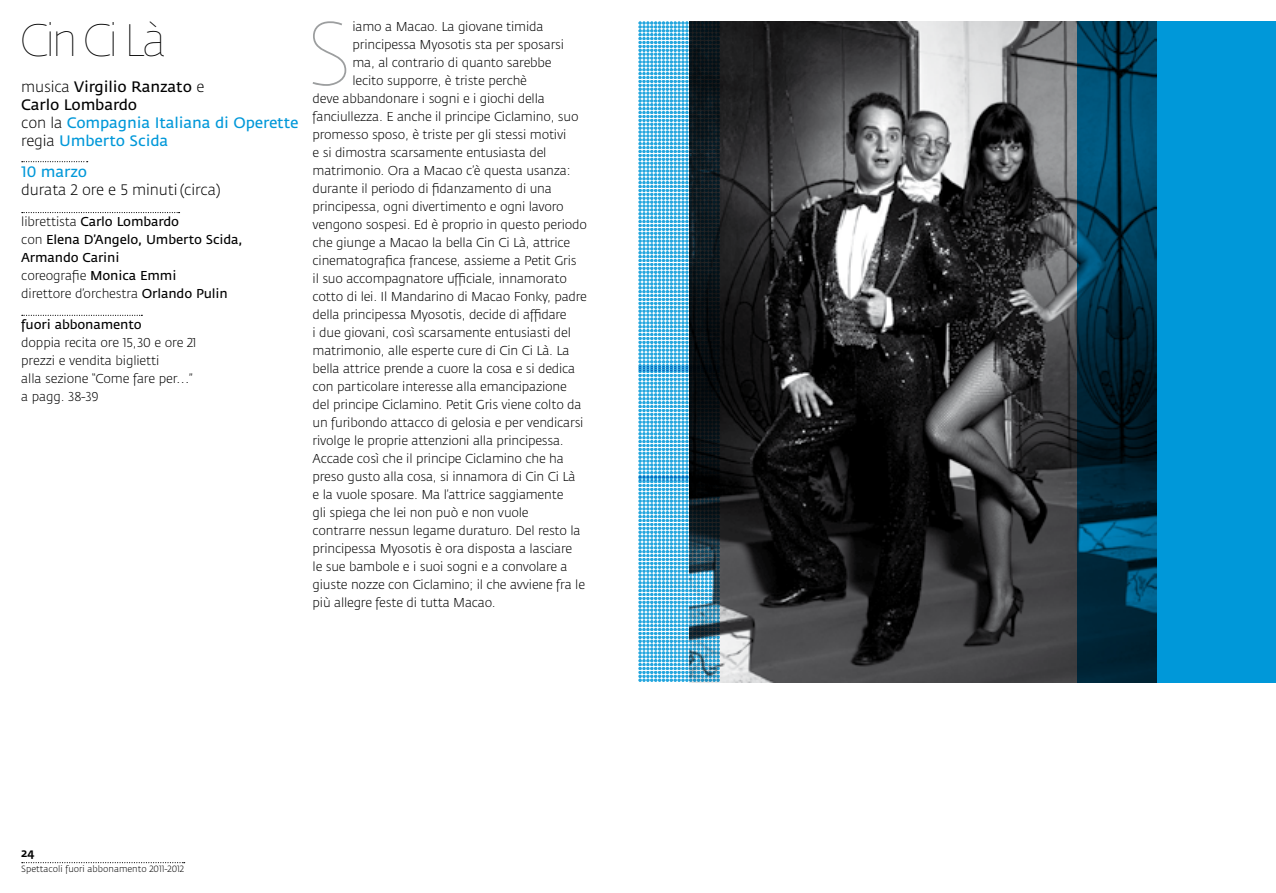
<style>
.page{position:relative;width:1276px;height:893px;background:#fff}
.page>*{position:absolute;margin:0;border:0;box-sizing:border-box;transform-origin:0 0}
.t1{font:89.1px "Fe Sa Dis Hairline";color:#9c9e9f}
.t2{font:45px "Fe Sa Dis Hairline";color:#000}
.t3{font:15px/18px "Fedra Sans";letter-spacing:-.01em;color:#0098d9}
.t4{font:300 15px "Fedra Sans";letter-spacing:-.01em;color:#000}
.t5{font:300 12.75px/18px "Fedra Sans";letter-spacing:-.015em;color:#000}
.t6{font:12.75px/18px "Fedra Sans";letter-spacing:-.01em;color:#000}
.t7{font:12px "Fedra Sans Medium SC";color:#000}
.t8{font:300 9px "Fedra Sans";color:#000}
.s1{font-weight:300;color:#000}
.s2{color:#000}
.s3{font-weight:300}
</style>
<div class="page">
<svg style="left:22px;top:862px;width:163px;height:1px"></svg>
<svg style="left:22px;top:161px;width:66px;height:1px"></svg>
<svg style="left:22px;top:212px;width:158px;height:1px"></svg>
<svg style="left:22px;top:315px;width:120px;height:1px"></svg>
<img style="left:720px;top:21px;width:357px;height:661px">
<svg style="left:1077px;top:21px;width:199px;height:661px;fill:#0098d9"></svg>
<svg style="left:638px;top:21px;width:82px;height:661px"></svg>
<h2 class="t2" style="left:21px;top:16px;width:145px">Cin Ci Là</h2>
<p class="t3" style="left:21px;top:79px;width:279px"><span class="s1">musica</span> <span class="s2">Virgilio Ranzato</span> <span class="s1">e<br></span><span class="s2">Carlo Lombardo<br></span><span class="s1">con la</span> Compagnia Italiana di Operette <span class="s1">regia</span> Umberto Scida</p>
<p class="t3" style="left:21px;top:163px;width:67px">10 marzo</p>
<p class="t4" style="left:21px;top:182px;width:201px">durata 2 ore e 5 minuti (circa)</p>
<p class="t6" style="left:21px;top:213px;width:223px"><span class="s3">librettista</span> Carlo Lombardo<br><span class="s3">con</span> Elena D’Angelo, Umberto Scida,<br>Armando Carini<br><span class="s3">coreografie</span> Monica Emmi<br><span class="s3">direttore d’orchestra</span> Orlando Pulin</p>
<p class="t6" style="left:21px;top:316px;width:122px">fuori abbonamento</p>
<p class="t5" style="left:21px;top:334px;width:177px">doppia recita ore 15,30 e ore 21 prezzi e vendita biglietti<br>alla sezione “Come fare per…” a pagg. 38-39</p>
<h1 class="t1" style="left:310px;top:4px;width:41px">S</h1>
<p class="t5" style="left:352px;top:18px;width:192px">iamo a Macao. La giovane timida</p>
<p class="t5" style="left:352px;top:36px;width:213px">principessa Myosotis sta per sposarsi</p>
<p class="t5" style="left:352px;top:54px;width:201px">ma, al contrario di quanto sarebbe</p>
<p class="t5" style="left:352px;top:72px;width:176px">lecito supporre, è triste perchè</p>
<p class="t5" style="left:313px;top:90px;width:234px">deve abbandonare i sogni e i giochi della</p>
<p class="t5" style="left:313px;top:108px;width:267px">fanciullezza. E anche il principe Ciclamino, suo</p>
<p class="t5" style="left:313px;top:126px;width:255px">promesso sposo, è triste per gli stessi motivi</p>
<p class="t5" style="left:313px;top:144px;width:235px">e si dimostra scarsamente entusiasta del</p>
<p class="t5" style="left:313px;top:162px;width:259px">matrimonio. Ora a Macao c’è questa usanza:</p>
<p class="t5" style="left:313px;top:180px;width:241px">durante il periodo di fidanzamento di una</p>
<p class="t5" style="left:313px;top:198px;width:253px">principessa, ogni divertimento e ogni lavoro</p>
<p class="t5" style="left:313px;top:216px;width:276px">vengono sospesi. Ed è proprio in questo periodo</p>
<p class="t5" style="left:313px;top:234px;width:259px">che giunge a Macao la bella Cin Ci Là, attrice</p>
<p class="t5" style="left:313px;top:252px;width:265px">cinematografica francese, assieme a Petit Gris</p>
<p class="t5" style="left:313px;top:270px;width:256px">il suo accompagnatore ufficiale, innamorato</p>
<p class="t5" style="left:313px;top:288px;width:276px">cotto di lei. Il Mandarino di Macao Fonky, padre</p>
<p class="t5" style="left:313px;top:306px;width:256px">della principessa Myosotis, decide di affidare</p>
<p class="t5" style="left:313px;top:324px;width:260px">i due giovani, così scarsamente entusiasti del</p>
<p class="t5" style="left:313px;top:342px;width:258px">matrimonio, alle esperte cure di Cin Ci Là. La</p>
<p class="t5" style="left:313px;top:360px;width:264px">bella attrice prende a cuore la cosa e si dedica</p>
<p class="t5" style="left:313px;top:378px;width:256px">con particolare interesse alla emancipazione</p>
<p class="t5" style="left:313px;top:396px;width:270px">del principe Ciclamino. Petit Gris viene colto da</p>
<p class="t5" style="left:313px;top:414px;width:272px">un furibondo attacco di gelosia e per vendicarsi</p>
<p class="t5" style="left:313px;top:432px;width:253px">rivolge le proprie attenzioni alla principessa.</p>
<p class="t5" style="left:313px;top:450px;width:253px">Accade così che il principe Ciclamino che ha</p>
<p class="t5" style="left:313px;top:468px;width:264px">preso gusto alla cosa, si innamora di Cin Ci Là</p>
<p class="t5" style="left:313px;top:486px;width:252px">e la vuole sposare. Ma l’attrice saggiamente</p>
<p class="t5" style="left:313px;top:504px;width:218px">gli spiega che lei non può e non vuole</p>
<p class="t5" style="left:313px;top:522px;width:270px">contrarre nessun legame duraturo. Del resto la</p>
<p class="t5" style="left:313px;top:540px;width:261px">principessa Myosotis è ora disposta a lasciare</p>
<p class="t5" style="left:313px;top:558px;width:257px">le sue bambole e i suoi sogni e a convolare a</p>
<p class="t5" style="left:313px;top:576px;width:274px">giuste nozze con Ciclamino; il che avviene fra le</p>
<p class="t5" style="left:313px;top:594px;width:184px">più allegre feste di tutta Macao.</p>
<p class="t7" style="left:21px;top:846px;width:15px">24</p>
<p class="t8" style="left:21px;top:864px;width:164px">Spettacoli fuori abbonamento 2011-2012</p>
</div>
